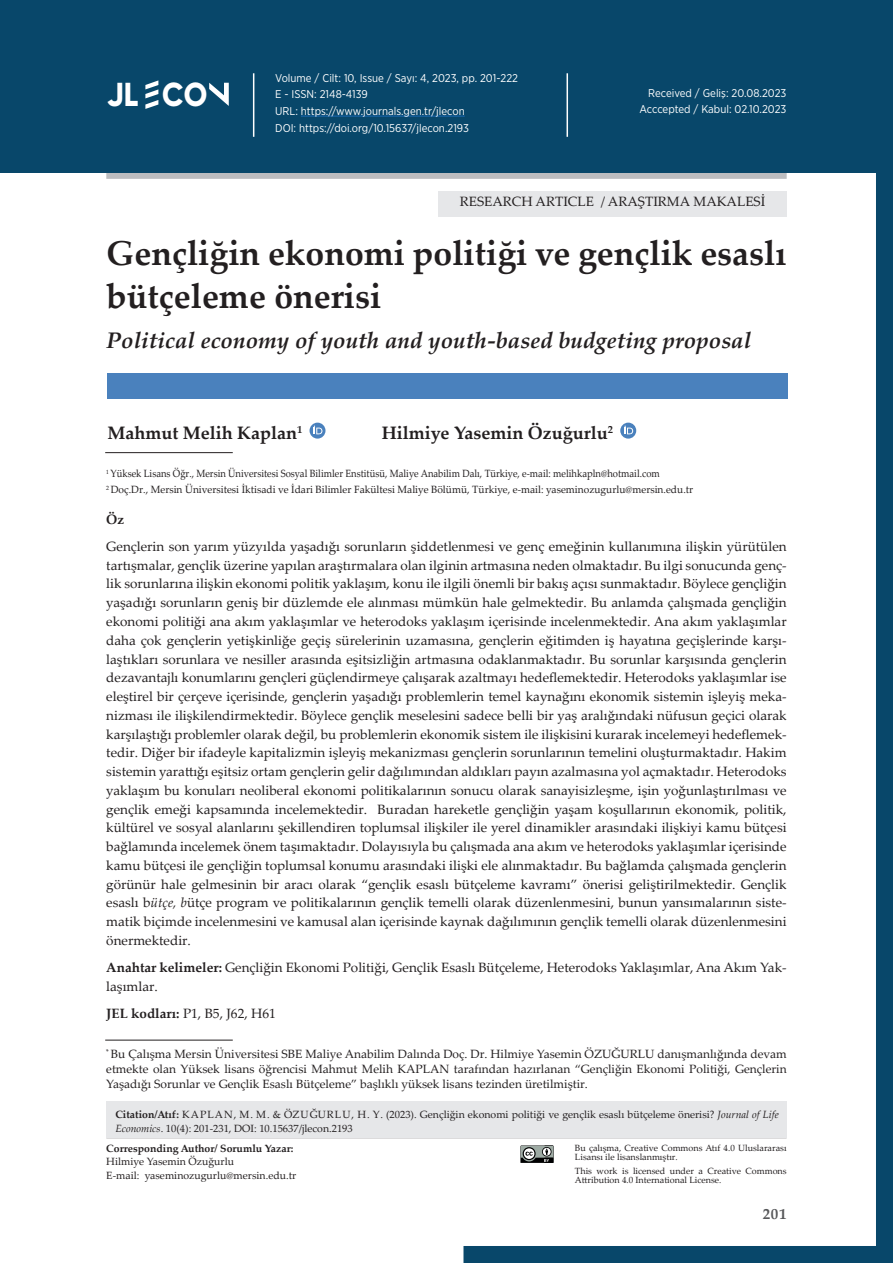
<style>
.page{position:relative;width:893px;height:1263px;background:#fff}
.page>*{position:absolute;margin:0;border:0;box-sizing:border-box;transform-origin:0 0}
.t1{font:700 34.5px/43.5px "Palatino Linotype";color:#231f20}
.t2{font:800 33.15px "Gilroy";color:#fff;scale:.9 1}
.t3{font:italic 700 22.5px "Palatino Linotype";color:#231f20}
.t4{font:700 18px "Palatino Linotype";color:#231f20}
.t5{font:700 15px "Palatino Linotype";color:#57585a}
.t6{font:13.5px/18.8px "Palatino Linotype";color:#231f20;text-align:justify}
.t7{font:700 13.5px "Palatino Linotype";color:#231f20}
.t8{font:12px/15px "Palatino Linotype";color:#231f20;text-align:justify}
.t9{font:11.25px/16.5px "Gotham Narrow";color:#fff}
.t10{font:10.5px/16.2px "Palatino Linotype";color:#231f20;scale:.9 1}
.t11{font:10.5px/13.5px "Palatino Linotype";color:#231f20}
.t12{font:700 10.5px "Palatino Linotype";color:#231f20}
.t13{font:9px/9px "Palatino Linotype";color:#231f20}
.s1{font-style:italic}
.s2{font-weight:700}
</style>
<div class="page">
<svg style="left:463px;top:173px;width:430px;height:1090px"></svg>
<div style="left:107px;top:373px;width:681px;height:26px;background:#4a81bd"></div>
<svg style="left:310px;top:423px;width:15px;height:16px"></svg>
<svg style="left:314px;top:426px;width:8px;height:8px"></svg>
<svg style="left:620px;top:423px;width:16px;height:16px"></svg>
<svg style="left:624px;top:426px;width:9px;height:8px"></svg>
<hr style="left:105px;top:452px;width:128px;height:1px;background:#231f20">
<hr style="left:105px;top:1040px;width:128px;height:1px;background:#231f20">
<div style="left:106px;top:168px;width:681px;height:11px;background:#bcbdc0"></div>
<div style="left:438px;top:191px;width:349px;height:25px;background:#e6e7e9"></div>
<hr style="left:106px;top:1137px;width:681px;height:1px;background:#231f20">
<div style="left:106px;top:1101px;width:681px;height:36px;background:#e6e7e9"></div>
<div style="left:0;top:0;width:893px;height:173px;background:#08476a"></div>
<hr style="left:301px;top:116px;width:164px;height:1px;background:#1b69b4">
<hr style="left:253px;top:73px;width:1px;height:64px;background:#fff">
<hr style="left:566px;top:73px;width:2px;height:64px;background:#fff">
<svg style="left:209px;top:83px;width:20px;height:23px"></svg>
<svg style="left:145px;top:80px;width:13px;height:29px"></svg>
<svg style="left:520px;top:1145px;width:34px;height:18px"></svg>
<p class="t9" style="left:275px;top:70px;width:244px">Volume / Cilt: 10, Issue / Sayı: 4, 2023, pp. 201-222<br>E - ISSN: 2148-4139<br>URL: https://www.journals.gen.tr/jlecon<br>DOI: https://doi.org/10.15637/jlecon.2193</p>
<h2 class="t2" style="left:107px;top:73px;width:113px">JL CO</h2>
<p class="t9" style="left:640px;top:84px;width:148px;text-align:right">Received / Geliş: 20.08.2023<br>Acccepted / Kabul: 02.10.2023</p>
<p class="t6" style="left:460px;top:191px;width:307px">RESEARCH ARTICLE / ARAŞTIRMA MAKALESİ</p>
<h1 class="t1" style="left:106px;top:230px;width:682px">Gençliğin ekonomi politiği ve gençlik esaslı bütçeleme önerisi</h1>
<h3 class="t3" style="left:106px;top:324px;width:646px">Political economy of youth and youth-based budgeting proposal</h3>
<h3 class="t4" style="left:107px;top:420px;width:197px">Mahmut Melih Kaplan<sup>1</sup></h3>
<h3 class="t4" style="left:382px;top:420px;width:233px">Hilmiye Yasemin Özuğurlu<sup>2</sup></h3>
<p class="t10" style="left:106px;top:465px;width:654px"><sup>1</sup> Yüksek Lisans Öğr., Mersin Üniversitesi Sosyal Bilimler Enstitüsü, Maliye Anabilim Dalı, Türkiye, e-mail: melihkapln@hotmail.com<br><sup>2</sup> Doç.Dr., Mersin Üniversitesi İktisadi ve İdari Bilimler Fakültesi Maliye Bölümü, Türkiye, e-mail: yaseminozugurlu@mersin.edu.tr</p>
<p class="t7" style="left:106px;top:509px;width:19px">Öz</p>
<p class="t6" style="left:106px;top:536px;width:682px">Gençlerin son yarım yüzyılda yaşadığı sorunların şiddetlenmesi ve genç emeğinin kullanımına ilişkin yürütülen tartışmalar, gençlik üzerine yapılan araştırmalara olan ilginin artmasına neden olmaktadır. Bu ilgi sonucunda genç&shy;lik sorunlarına ilişkin ekonomi politik yaklaşım, konu ile ilgili önemli bir bakış açısı sunmaktadır. Böylece gençliğin yaşadığı sorunların geniş bir düzlemde ele alınması mümkün hale gelmektedir. Bu anlamda çalışmada gençliğin ekonomi politiği ana akım yaklaşımlar ve heterodoks yaklaşım içerisinde incelenmektedir. Ana akım yaklaşımlar daha çok gençlerin yetişkinliğe geçiş sürelerinin uzamasına, gençlerin eğitimden iş hayatına geçişlerinde karşı&shy;laştıkları sorunlara ve nesiller arasında eşitsizliğin artmasına odaklanmaktadır. Bu sorunlar karşısında gençlerin dezavantajlı konumlarını gençleri güçlendirmeye çalışarak azaltmayı hedeflemektedir. Heterodoks yaklaşımlar ise eleştirel bir çerçeve içerisinde, gençlerin yaşadığı problemlerin temel kaynağını ekonomik sistemin işleyiş meka&shy;nizması ile ilişkilendirmektedir. Böylece gençlik meselesini sadece belli bir yaş aralığındaki nüfusun geçici olarak karşılaştığı problemler olarak değil, bu problemlerin ekonomik sistem ile ilişkisini kurarak incelemeyi hedeflemek&shy;tedir. Diğer bir ifadeyle kapitalizmin işleyiş mekanizması gençlerin sorunlarının temelini oluşturmaktadır. Hakim sistemin yarattığı eşitsiz ortam gençlerin gelir dağılımından aldıkları payın azalmasına yol açmaktadır. Heterodoks yaklaşım bu konuları neoliberal ekonomi politikalarının sonucu olarak sanayisizleşme, işin yoğunlaştırılması ve gençlik emeği kapsamında incelemektedir. Buradan hareketle gençliğin yaşam koşullarının ekonomik, politik, kültürel ve sosyal alanlarını şekillendiren toplumsal ilişkiler ile yerel dinamikler arasındaki ilişkiyi kamu bütçesi bağlamında incelemek önem taşımaktadır. Dolayısıyla bu çalışmada ana akım ve heterodoks yaklaşımlar içerisinde kamu bütçesi ile gençliğin toplumsal konumu arasındaki ilişki ele alınmaktadır. Bu bağlamda çalışmada gençlerin görünür hale gelmesinin bir aracı olarak “gençlik esaslı bütçeleme kavramı” önerisi geliştirilmektedir. Gençlik esaslı b<span class="s1">ütçe, b</span>ütçe program ve politikalarının gençlik temelli olarak düzenlenmesini, bunun yansımalarının siste&shy;matik biçimde incelenmesini ve kamusal alan içerisinde kaynak dağılımının gençlik temelli olarak düzenlenmesini önermektedir.</p>
<p class="t6" style="left:106px;top:957px;width:682px"><span class="s2">Anahtar kelimeler:</span> Gençliğin Ekonomi Politiği, Gençlik Esaslı Bütçeleme, Heterodoks Yaklaşımlar, Ana Akım Yak&shy;laşımlar.</p>
<p class="t6" style="left:106px;top:1003px;width:171px"><span class="s2">JEL kodları:</span> P1, B5, J62, H61</p>
<p class="t8" style="left:106px;top:1046px;width:682px"><sup>*</sup> Bu Çalışma Mersin Üniversitesi SBE Maliye Anabilim Dalında Doç. Dr. Hilmiye Yasemin ÖZUĞURLU danışmanlığında devam etmekte olan Yüksek lisans öğrencisi Mahmut Melih KAPLAN tarafından hazırlanan “Gençliğin Ekonomi Politiği, Gençlerin Yaşadığı Sorunlar ve Gençlik Esaslı Bütçeleme” başlıklı yüksek lisans tezinden üretilmiştir.</p>
<p class="t11" style="left:115px;top:1107px;width:665px"><span class="s2">Citation/Atıf:</span> KAPLAN, M. M. &amp; ÖZUĞURLU, H. Y. (2023). Gençliğin ekonomi politiği ve gençlik esaslı bütçeleme önerisi? <span class="s1">Journal of Life<br>Economics</span>. 10(4): 201-231, DOI: 10.15637/jlecon.2193</p>
<p class="t12" style="left:106px;top:1141px;width:189px">Corresponding Author/ Sorumlu Yazar:</p>
<p class="t11" style="left:106px;top:1154px;width:191px">Hilmiye Yasemin Özuğurlu<br>E-mail: yaseminozugurlu@mersin.edu.tr</p>
<p class="t13" style="left:575px;top:1143px;width:213px">Bu çalışma, Creative Commons Atıf 4.0 Uluslararası<br>Lisansı ile lisanslanmıştır.</p>
<p class="t13" style="left:575px;top:1166px;width:213px">This work is licensed under a Creative Commons<br>Attribution 4.0 International License.</p>
<p class="t5" style="left:763px;top:1203px;width:25px">201</p>
</div>
